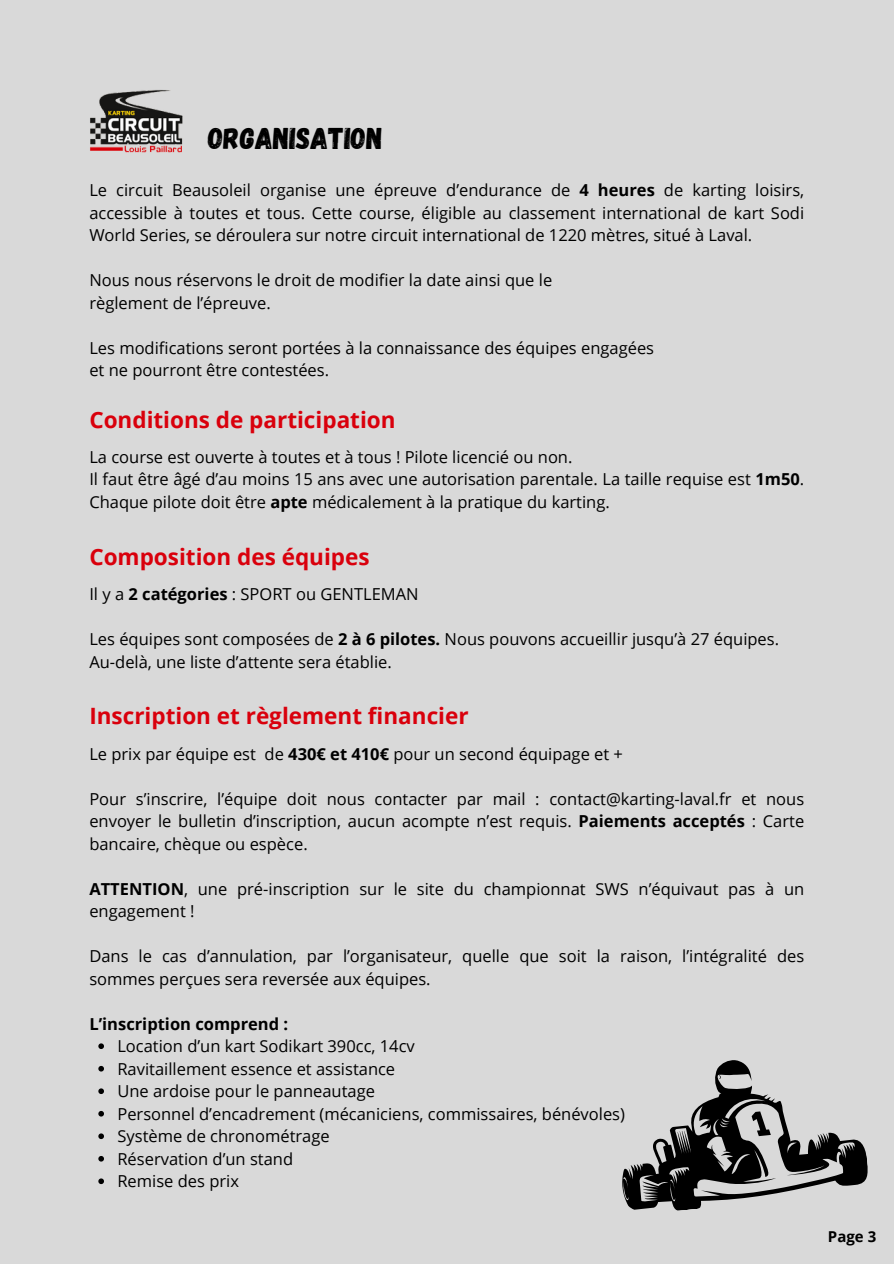
<style>
.page{position:relative;width:894px;height:1264px;background:#fff}
.page>*{position:absolute;margin:0;border:0;box-sizing:border-box;transform-origin:0 0}
.t1{font:30px "Gagalin";color:#000}
.t2{font:700 22.5px "Open Sans";color:#d9000c}
.t3{font:16.5px/22.5px "Open Sans";color:#000}
.t4{font:700 16.5px "Open Sans";color:#000}
.t5{font:700 15px "Open Sans";color:#000}
.s1{font-weight:700}
</style>
<div class="page">
<div style="left:0;top:0;width:893px;height:1263px;background:#d9d9d9"></div>
<svg style="left:622px;top:1060px;width:246px;height:151px"></svg>
<img style="left:90px;top:90px;width:93px;height:62px">
<svg style="left:98px;top:1043px;width:6px;height:6px"></svg>
<svg style="left:98px;top:1065px;width:6px;height:6px"></svg>
<svg style="left:98px;top:1088px;width:6px;height:6px"></svg>
<svg style="left:98px;top:1111px;width:6px;height:5px"></svg>
<svg style="left:98px;top:1133px;width:6px;height:6px"></svg>
<svg style="left:98px;top:1156px;width:6px;height:5px"></svg>
<svg style="left:98px;top:1178px;width:6px;height:6px"></svg>
<p class="t1" style="left:208px;top:119px;width:176px">ORGANISATION</p>
<p class="t3" style="left:89px;top:178px;width:716px;text-align:justify">Le circuit Beausoleil organise une épreuve d’endurance de <span class="s1">4 heures</span> de karting loisirs, accessible à toutes et tous. Cette course, éligible au classement international de kart Sodi World Series, se déroulera sur notre circuit international de 1220 mètres, situé à Laval.</p>
<h1 class="t3" style="left:89px;top:268px;width:464px">Nous nous réservons le droit de modifier la date ainsi que le</h1>
<p class="t3" style="left:89px;top:291px;width:183px">règlement de l’épreuve.</p>
<p class="t3" style="left:89px;top:336px;width:566px">Les modifications seront portées à la connaissance des équipes engagées</p>
<p class="t3" style="left:89px;top:358px;width:241px">et ne pourront être contestées.</p>
<h2 class="t2" style="left:89px;top:403px;width:308px">Conditions de participation</h2>
<p class="t3" style="left:89px;top:445px;width:484px">La course est ouverte à toutes et à tous ! Pilote licencié ou non.</p>
<p class="t3" style="left:89px;top:467px;width:716px">Il faut être âgé d’au moins 15 ans avec une autorisation parentale. La taille requise est <span class="s1">1m50</span>.<br>Chaque pilote doit être <span class="s1">apte</span> médicalement à la pratique du karting.</p>
<h2 class="t2" style="left:89px;top:540px;width:282px">Composition des équipes</h2>
<p class="t3" style="left:89px;top:582px;width:331px">Il y a <span class="s1">2 catégories</span> : SPORT ou GENTLEMAN</p>
<p class="t3" style="left:89px;top:627px;width:691px">Les équipes sont composées de <span class="s1">2 à 6 pilotes.</span> Nous pouvons accueillir jusqu’à 27 équipes.</p>
<p class="t3" style="left:89px;top:650px;width:304px">Au-delà, une liste d’attente sera établie.</p>
<h2 class="t2" style="left:89px;top:700px;width:380px">Inscription et règlement financier</h2>
<p class="t3" style="left:89px;top:742px;width:535px">Le prix par équipe est de <span class="s1">430€ et 410€</span> pour un second équipage et +</p>
<p class="t3" style="left:89px;top:787px;width:716px;text-align:justify">Pour s’inscrire, l’équipe doit nous contacter par mail : contact@karting-laval.fr et nous envoyer le bulletin d’inscription, aucun acompte n’est requis. <span class="s1">Paiements acceptés</span> : Carte bancaire, chèque ou espèce.</p>
<p class="t3" style="left:89px;top:877px;width:716px"><span class="s1">ATTENTION</span>, une pré-inscription sur le site du championnat SWS n’équivaut pas à un engagement !</p>
<p class="t3" style="left:89px;top:944px;width:716px">Dans le cas d’annulation, par l’organisateur, quelle que soit la raison, l’intégralité des sommes perçues sera reversée aux équipes.</p>
<h3 class="t4" style="left:89px;top:1012px;width:200px">L’inscription comprend :</h3>
<p class="t3" style="left:117px;top:1034px;width:299px">Location d’un kart Sodikart 390cc, 14cv</p>
<p class="t3" style="left:117px;top:1057px;width:279px">Ravitaillement essence et assistance</p>
<p class="t3" style="left:117px;top:1079px;width:259px">Une ardoise pour le panneautage</p>
<p class="t3" style="left:117px;top:1102px;width:509px">Personnel d’encadrement (mécaniciens, commissaires, bénévoles)</p>
<p class="t3" style="left:117px;top:1124px;width:214px">Système de chronométrage</p>
<p class="t3" style="left:117px;top:1147px;width:177px">Réservation d’un stand</p>
<p class="t3" style="left:117px;top:1169px;width:123px">Remise des prix</p>
<p class="t5" style="left:827px;top:1225px;width:50px">Page 3</p>
</div>
